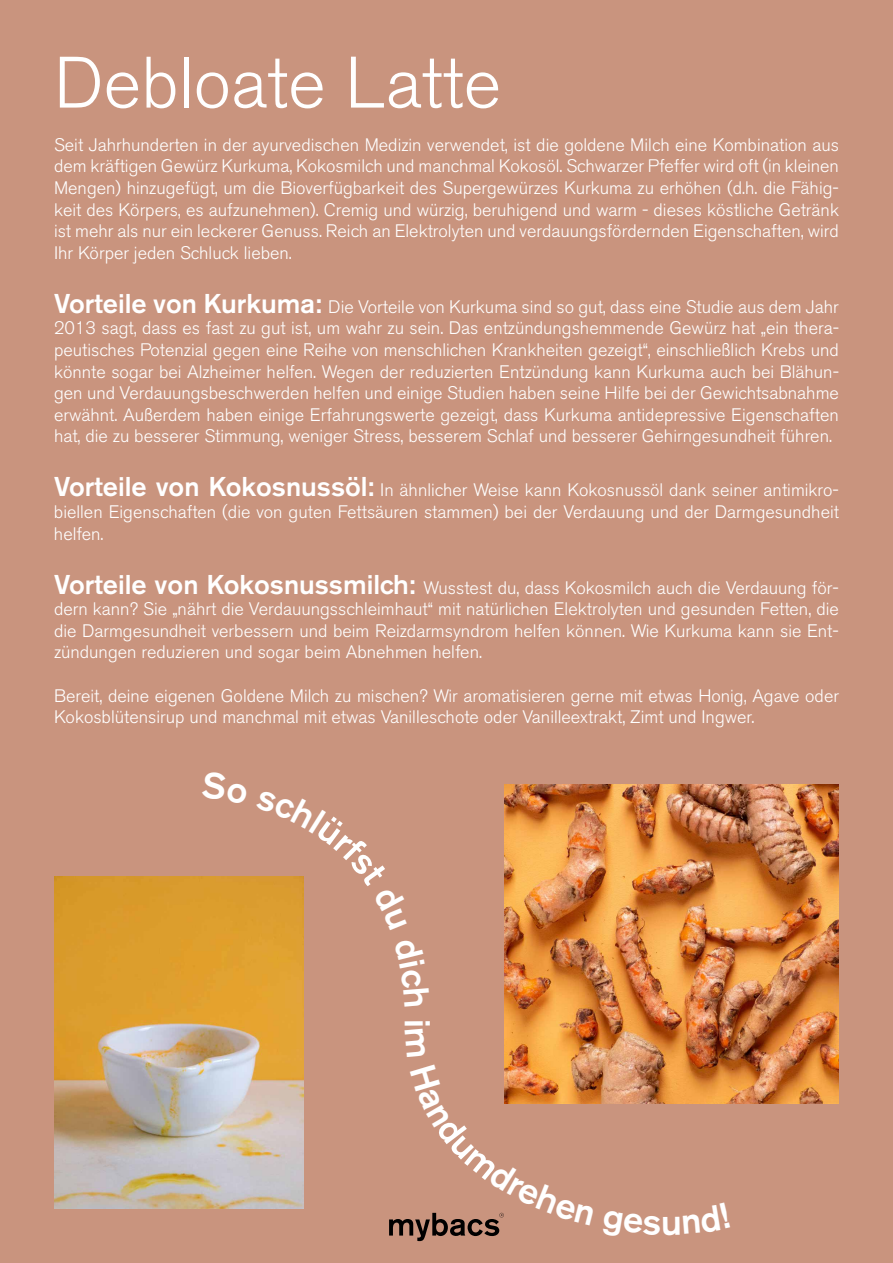
<style>
.page{position:relative;width:893px;height:1263px;background:#c9947e}
.page>*{position:absolute;margin:0;border:0;box-sizing:border-box;transform-origin:0 0}
.t1{font:300 72px "Akzidenz Grotesk BE";color:#fff}
.t2{font:500 36px "Akzidenz Grotesk BE";color:#fff}
.t3{font:300 18px/21.6px "Akzidenz Grotesk BE";color:#fff;text-align:justify}
.s1{font-weight:500;font-size:27px}
</style>
<div class="page">
<img style="left:54px;top:876px;width:249px;height:333px">
<img style="left:505px;top:785px;width:334px;height:318px">
<div style="left:255px;top:876px;width:49px;height:55px;background:#dc9d31"></div>
<svg style="left:389px;top:1064px;width:205px;height:177px"></svg>
<h1 class="t1" style="left:54px;top:42px;width:449px">Debloate Latte</h1>
<p class="t3" style="left:54px;top:134px;width:786px">Seit Jahrhunderten in der ayurvedischen Medizin verwendet, ist die goldene Milch eine Kombination aus dem kräftigen Gewürz Kurkuma, Kokosmilch und manchmal Kokosöl. Schwarzer Pfeffer wird oft (in kleinen Mengen) hinzugefügt, um die Bioverfügbarkeit des Supergewürzes Kurkuma zu erhöhen (d.h. die Fähig&shy;keit des Körpers, es aufzunehmen). Cremig und würzig, beruhigend und warm - dieses köstliche Getränk ist mehr als nur ein leckerer Genuss. Reich an Elektrolyten und verdauungsfördernden Eigenschaften, wird Ihr Körper jeden Schluck lieben.⁠</p>
<p class="t3" style="left:54px;top:296px;width:786px"><span class="s1">Vorteile von Kurkuma:</span> Die Vorteile von Kurkuma sind so gut, dass eine Studie aus dem Jahr 2013 sagt, dass es fast zu gut ist, um wahr zu sein. Das entzündungshemmende Gewürz hat „ein thera&shy;peutisches Potenzial gegen eine Reihe von menschlichen Krankheiten gezeigt“, einschließlich Krebs und könnte sogar bei Alzheimer helfen. Wegen der reduzierten Entzündung kann Kurkuma auch bei Blähun&shy;gen und Verdauungsbeschwerden helfen und einige Studien haben seine Hilfe bei der Gewichtsabnahme erwähnt. Außerdem haben einige Erfahrungswerte gezeigt, dass Kurkuma antidepressive Eigenschaften hat, die zu besserer Stimmung, weniger Stress, besserem Schlaf und besserer Gehirngesundheit führen.⁠</p>
<p class="t3" style="left:54px;top:480px;width:786px"><span class="s1">Vorteile von Kokosnussöl:</span> In ähnlicher Weise kann Kokosnussöl dank seiner antimikro&shy;biellen Eigenschaften (die von guten Fettsäuren stammen) bei der Verdauung und der Darmgesundheit helfen. ⁠</p>
<p class="t3" style="left:54px;top:577px;width:786px"><span class="s1">Vorteile von Kokosnussmilch:</span> Wusstest du, dass Kokosmilch auch die Verdauung för&shy;dern kann? Sie „nährt die Verdauungsschleimhaut“ mit natürlichen Elektrolyten und gesunden Fetten, die die Darmgesundheit verbessern und beim Reizdarmsyndrom helfen können. Wie Kurkuma kann sie Ent&shy;zündungen reduzieren und sogar beim Abnehmen helfen.⁠</p>
<p class="t3" style="left:54px;top:685px;width:786px">Bereit, deine eigenen Goldene Milch zu mischen? Wir aromatisieren gerne mit etwas Honig, Agave oder<br>Kokosblütensirup und manchmal mit etwas Vanilleschote oder Vanilleextrakt, Zimt und Ingwer.</p>
<h2 class="t2" style="left:440px;top:1019px;width:11px;rotate:90deg">i</h2>
</div>
